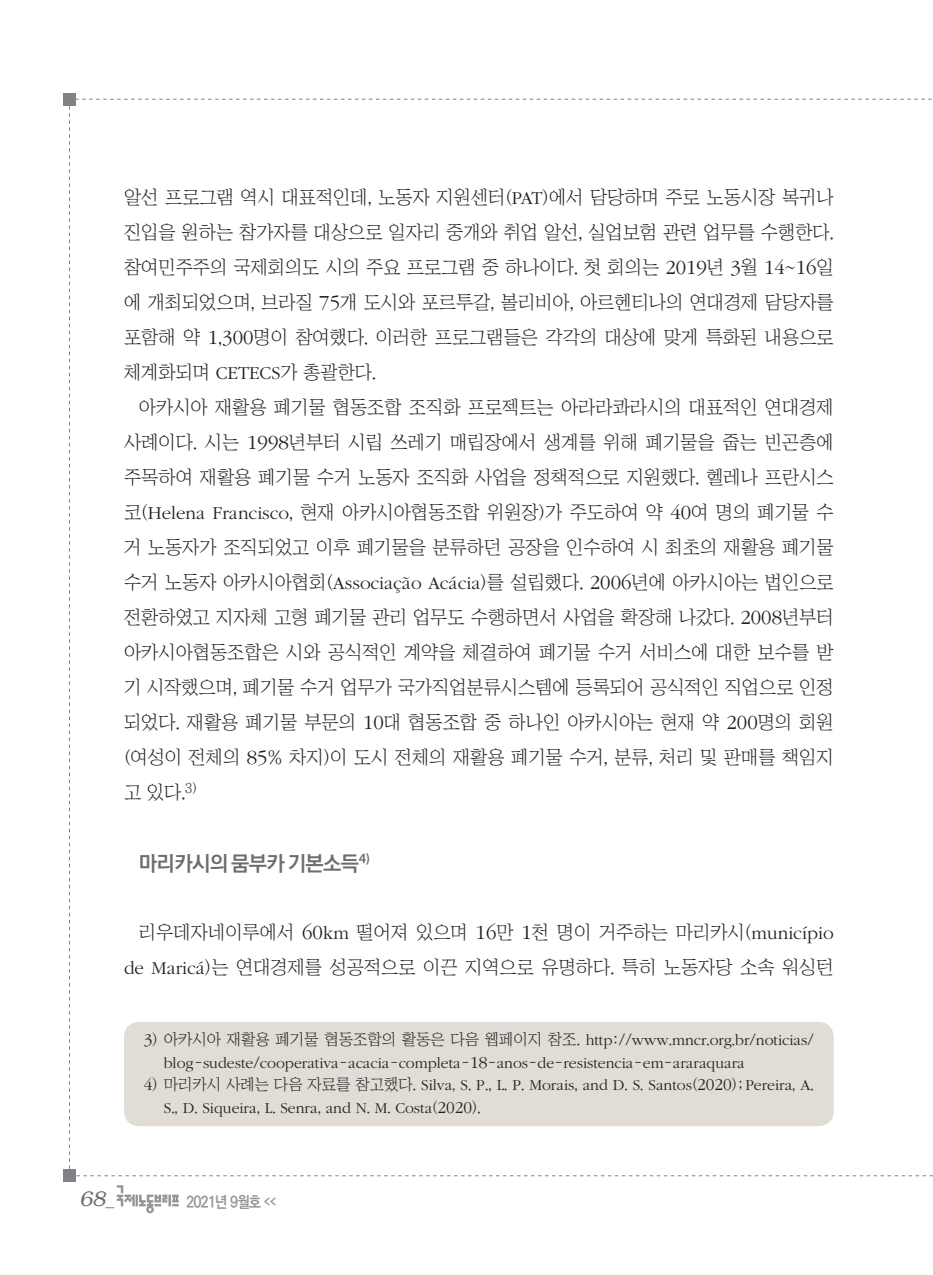
<style>
.page{position:relative;width:933px;height:1275px;background:#fff}
.page>*{position:absolute;margin:0;border:0;box-sizing:border-box;transform-origin:0 0}
.중제목{font:700 21px "Ko Pub Dotum";letter-spacing:-.03em;color:#6c6d70}
.t1{font:italic 300 21px "Bookman";color:#6c6d70}
.본문{font:18.9px/35px "Chosunilbo NM";color:#231f20;text-align:justify}
.각주{font:300 15.75px/22.8px "ITC Garamond Std";color:#231f20}
.t2{font:700 15.75px "Ko Pub Dotum";letter-spacing:-.055em;color:#939598;scale:.9 1}
.s1{font-family:"ITC Garamond Std";font-weight:300}
.s2{font-family:"ITC Garamond Std";font-weight:300;font-size:20.82px}
.s3{font-size:17.32px}
.s4{font-family:"Chosunilbo NM";font-weight:400}
.s5{font-family:"Helvetica";font-weight:400;font-style:normal;font-size:17.5px}
.s6{font-size:7.88px}
</style>
<div class="page">
<div style="left:64px;top:1170px;width:12px;height:12px;background:#808285"></div>
<div style="left:64px;top:93px;width:12px;height:12px;background:#808285"></div>
<svg style="left:117px;top:1185px;width:62px;height:28px"></svg>
<div style="left:124px;top:1022px;width:709px;height:104px;background:#e1dcd5;border-radius:15px"></div>
<p class="본문" style="left:124px;top:179px;width:711px">알선 프로그램 역시 대표적인데, 노동자 지원센터(<span class="s1">PAT</span>)에서 담당하며 주로 노동시장 복귀나 진입을 원하는 참가자를 대상으로 일자리 중개와 취업 알선, 실업보험 관련 업무를 수행한다. 참여민주주의 국제회의도 시의 주요 프로그램 중 하나이다. 첫 회의는 <span class="s2">2019</span>년 <span class="s2">3</span>월 <span class="s2">14</span>~<span class="s2">16</span>일 에 개최되었으며, 브라질 <span class="s2">75</span>개 도시와 포르투갈, 볼리비아, 아르헨티나의 연대경제 담당자를 포함해 약 <span class="s2">1</span>,<span class="s2">300</span>명이 참여했다. 이러한 프로그램들은 각각의 대상에 맞게 특화된 내용으로 체계화되며 <span class="s1">CETECS</span>가 총괄한다.</p>
<p class="본문" style="left:124px;top:389px;width:711px;text-indent:15px">아카시아 재활용 폐기물 협동조합 조직화 프로젝트는 아라라콰라시의 대표적인 연대경제 사례이다. 시는 <span class="s2">1998</span>년부터 시립 쓰레기 매립장에서 생계를 위해 폐기물을 줍는 빈곤층에 주목하여 재활용 폐기물 수거 노동자 조직화 사업을 정책적으로 지원했다. 헬레나 프란시스 코(<span class="s1">Helena Francisco</span>, 현재 아카시아협동조합 위원장)가 주도하여 약 <span class="s2">40</span>여 명의 폐기물 수 거 노동자가 조직되었고 이후 폐기물을 분류하던 공장을 인수하여 시 최초의 재활용 폐기물 수거 노동자 아카시아협회(<span class="s1">Associação Acácia</span>)를 설립했다. <span class="s2">2006</span>년에 아카시아는 법인으로 전환하였고 지자체 고형 폐기물 관리 업무도 수행하면서 사업을 확장해 나갔다. <span class="s2">2008</span>년부터 아카시아협동조합은 시와 공식적인 계약을 체결하여 폐기물 수거 서비스에 대한 보수를 받 기 시작했으며, 폐기물 수거 업무가 국가직업분류시스템에 등록되어 공식적인 직업으로 인정 되었다. 재활용 폐기물 부문의 <span class="s2">10</span>대 협동조합 중 하나인 아카시아는 현재 약 <span class="s2">200</span>명의 회원 (여성이 전체의 <span class="s2">85</span>% 차지)이 도시 전체의 재활용 폐기물 수거, 분류, 처리 및 판매를 책임지 고 있다.<sup>3)</sup></p>
<p class="중제목" style="left:139px;top:853px;width:232px">마리카시의 뭄부카 기본소득<sup>4)</sup></p>
<p class="본문" style="left:124px;top:914px;width:711px;text-align:right">리우데자네이루에서 <span class="s2">60</span><span class="s1">km</span> 떨어져 있으며 <span class="s2">16</span>만 <span class="s2">1</span>천 명이 거주하는 마리카시(<span class="s1">município de Maricá</span>)는 연대경제를 성공적으로 이끈 지역으로 유명하다. 특히 노동자당 소속 워싱턴</p>
<p class="각주" style="left:164px;top:1029px;width:651px;text-indent:-20px"><span class="s3">3</span><span class="s4">) 아카시아 재활용 폐기물 협동조합의 활동은 다음 웹페이지 참조.</span> http<span class="s4">://</span>www<span class="s4">.</span>mncr<span class="s4">.</span>org<span class="s4">.</span>br<span class="s4">/</span>noticias<span class="s4">/ </span>blog<span class="s4">-</span>sudeste<span class="s4">/</span>cooperativa<span class="s4">-</span>acacia<span class="s4">-</span>completa<span class="s4">-</span><span class="s3">18</span><span class="s4">-</span>anos<span class="s4">-</span>de<span class="s4">-</span>resistencia<span class="s4">-</span>em<span class="s4">-</span>araraquara</p>
<p class="각주" style="left:164px;top:1074px;width:651px;text-indent:-20px"><span class="s3">4</span><span class="s4">) 마리카시 사례는 다음 자료를 참고했다.</span> Silva<span class="s4">,</span> S<span class="s4">.</span> P<span class="s4">.,</span> L<span class="s4">.</span> P<span class="s4">.</span> Morais<span class="s4">,</span> and D<span class="s4">.</span> S<span class="s4">.</span> Santos<span class="s4">(</span><span class="s3">2020</span><span class="s4">);</span> Pereira<span class="s4">,</span> A<span class="s4">.<br></span>S<span class="s4">.,</span> D<span class="s4">.</span> Siqueira<span class="s4">,</span> L<span class="s4">.</span> Senra<span class="s4">,</span> and N<span class="s4">.</span> M<span class="s4">.</span> Costa<span class="s4">(</span><span class="s3">2020</span><span class="s4">).</span></p>
<p class="t1" style="left:79px;top:1187px;width:36px">68<span class="s5">_</span></p>
<p class="t2" style="left:186px;top:1194px;width:101px">2021년 9월호 <span class="s6">&lt;&lt;</span></p>
</div>
